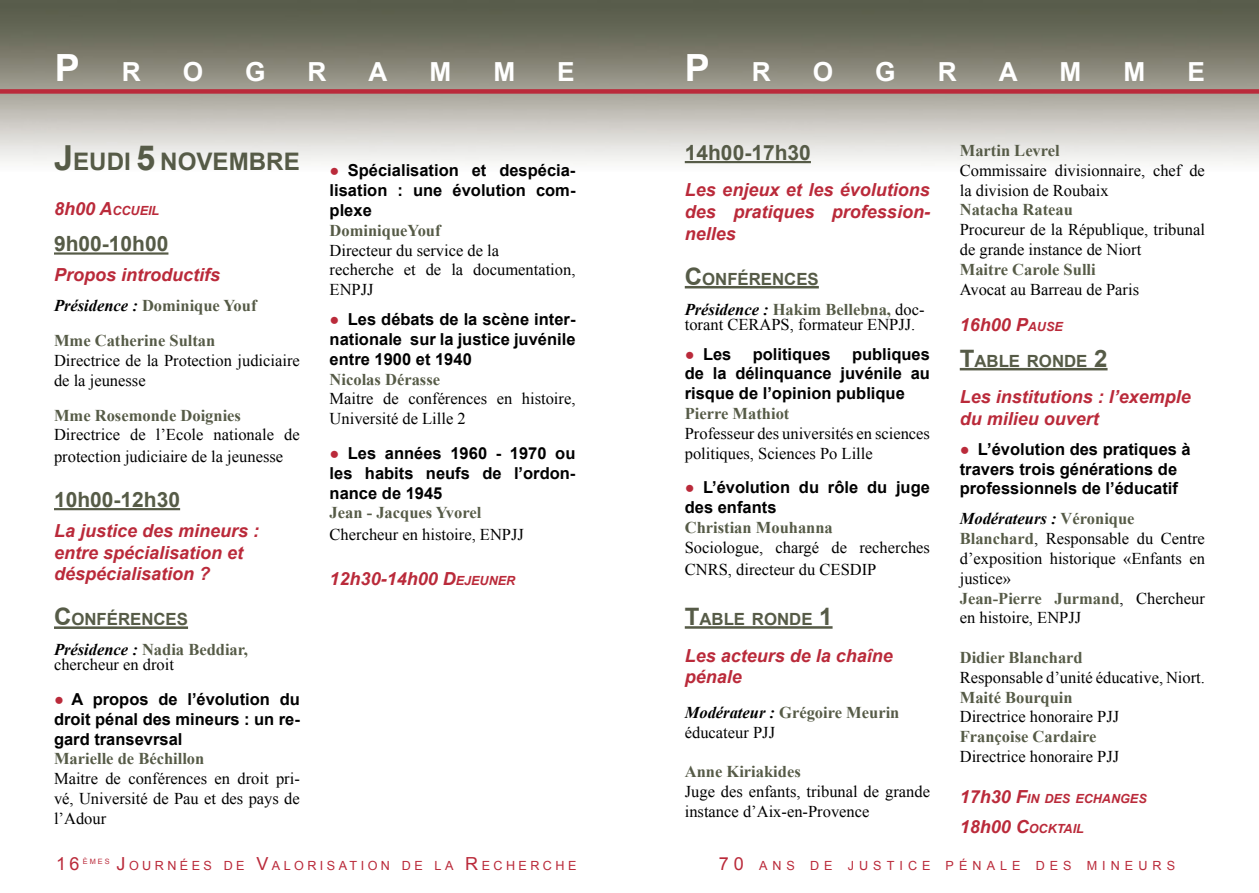
<style>
.page{position:relative;width:1259px;height:893px;background:#fff}
.page>*{position:absolute;margin:0;border:0;box-sizing:border-box;transform-origin:0 0}
.t1{font:700 37.5px "Arial";color:#fff}
.t2{font:700 26.25px "Arial";color:#fff}
.t3{font:700 24.15px "Arial";color:#565b47}
.t4{font:700 21px "Arial";color:#565b47}
.t5{font:700 21px "Arial";color:#565b47}
.t6{font:italic 700 18px/21.6px "Arial";color:#ba2a3a}
.t7{font:18px "Arial";color:#ba2a3a}
.t8{font:700 16.8px "Arial";color:#565b47}
.t9{font:16.5px/19.8px "Times New Roman";color:#000}
.t10{font:700 16.5px/19.8px "Arial";color:#000;text-align:justify}
.t11{font:700 16.5px/34.8px "Times New Roman";color:#565b47}
.t12{font:italic 700 12.6px "Arial";color:#ba2a3a}
.t13{font:12.6px "Arial";letter-spacing:.27em;color:#ba2a3a}
.t14{font:12.6px "Arial";letter-spacing:.4em;color:#ba2a3a}
.t15{font:7.35px "Arial";color:#ba2a3a}
.s1{font-size:26.25px}
.s2{font-size:34.5px}
.s3{font-size:18px}
.s4{font-style:inherit}
.s5{font-style:italic;color:#000}
.s6{font-size:24px}
.s7{font-weight:700;font-style:italic}
.s8{font-weight:700;color:#565b47}
.s9{font-weight:400;font-style:italic;color:#ba2a3a}
.s10{font-size:12.6px}
.s11{font-weight:400;color:#000}
</style>
<div class="page">
<img style="left:0;top:0;width:1259px;height:164px">
<hr style="left:54px;top:252px;width:114px;height:3px;background:#565b47">
<hr style="left:54px;top:508px;width:126px;height:2px;background:#565b47">
<hr style="left:54px;top:626px;width:134px;height:3px;background:#565b47">
<hr style="left:685px;top:161px;width:126px;height:2px;background:#565b47">
<hr style="left:685px;top:286px;width:134px;height:2px;background:#565b47">
<hr style="left:685px;top:626px;width:147px;height:3px;background:#565b47">
<hr style="left:959px;top:368px;width:148px;height:2px;background:#565b47">
<div style="left:0;top:89px;width:1259px;height:5px;background:#ba2a3a"></div>
<h1 class="t1" style="left:55px;top:43px;width:87px">P <span class="s1">R</span></h1>
<h2 class="t2" style="left:183px;top:55px;width:22px">O</h2>
<h2 class="t2" style="left:245px;top:55px;width:22px">G</h2>
<h2 class="t2" style="left:307px;top:55px;width:20px">R</h2>
<h2 class="t2" style="left:368px;top:55px;width:20px">A</h2>
<h2 class="t2" style="left:429px;top:55px;width:23px">M</h2>
<h2 class="t2" style="left:493px;top:55px;width:23px">M</h2>
<h2 class="t2" style="left:557px;top:55px;width:19px">E</h2>
<h1 class="t1" style="left:685px;top:43px;width:87px">P <span class="s1">R</span></h1>
<h2 class="t2" style="left:813px;top:55px;width:22px">O</h2>
<h2 class="t2" style="left:875px;top:55px;width:22px">G</h2>
<h2 class="t2" style="left:937px;top:55px;width:20px">R</h2>
<h2 class="t2" style="left:998px;top:55px;width:20px">A</h2>
<h2 class="t2" style="left:1059px;top:55px;width:23px">M</h2>
<h2 class="t2" style="left:1123px;top:55px;width:23px">M</h2>
<h2 class="t2" style="left:1187px;top:55px;width:19px">E</h2>
<h3 class="t3" style="left:54px;top:145px;width:247px"><span class="s2">J</span>EUDI <span class="s2">5</span> NOVEMBRE</h3>
<p class="t12" style="left:54px;top:202px;width:107px"><span class="s3">8</span><span class="s3">h</span><span class="s3">00 A</span>CCUEIL</p>
<p class="t5" style="left:54px;top:230px;width:116px">9<span class="s4">h</span>00-10<span class="s4">h</span>00</p>
<p class="t6" style="left:54px;top:265px;width:168px">Propos introductifs</p>
<p class="t11" style="left:54px;top:288px;width:204px"><span class="s5">Présidence :</span> Dominique Youf<br>Mme Catherine Sultan</p>
<p class="t9" style="left:54px;top:350px;width:247px">Directrice de la Protection judiciaire de la jeunesse</p>
<p class="t11" style="left:54px;top:397px;width:188px">Mme Rosemonde Doignies</p>
<p class="t9" style="left:54px;top:424px;width:247px;line-height:21.6px">Directrice de l’Ecole nationale de protection judiciaire de la jeunesse</p>
<p class="t4" style="left:54px;top:486px;width:128px">10h00-12h30</p>
<p class="t6" style="left:54px;top:520px;width:207px">La justice des mineurs : entre spécialisation et déspécialisation ?</p>
<p class="t8" style="left:54px;top:608px;width:136px"><span class="s6">C</span>ONFÉRENCES</p>
<p class="t9" style="left:54px;top:642px;width:195px;line-height:15px"><span class="s7">Présidence :</span> <span class="s8">Nadia Beddiar, </span>chercheur en droit</p>
<p class="t10" style="left:54px;top:690px;width:247px"><span class="s9">●</span> A propos de l’évolution du droit pénal des mineurs : un re&shy;gard transevrsal</p>
<p class="t11" style="left:54px;top:741px;width:152px">Marielle de Béchillon</p>
<p class="t9" style="left:54px;top:768px;width:247px;text-align:justify">Maitre de conférences en droit pri&shy;vé, Université de Pau et des pays de l’Adour</p>
<p class="t10" style="left:330px;top:161px;width:247px"><span class="s9">●</span> Spécialisation et despécia&shy;lisation : une évolution com&shy;plexe</p>
<p class="t11" style="left:330px;top:212px;width:112px">DominiqueYouf</p>
<p class="t9" style="left:330px;top:240px;width:247px">Directeur du service de la<br>recherche et de la documentation,<br>ENPJJ</p>
<p class="t10" style="left:330px;top:310px;width:247px"><span class="s9">●</span> Les débats de la scène inter&shy;nationale sur la justice juvénile entre 1900 et 1940</p>
<p class="t11" style="left:330px;top:361px;width:112px">Nicolas Dérasse</p>
<p class="t9" style="left:330px;top:389px;width:247px">Maitre de conférences en histoire,<br>Université de Lille 2</p>
<p class="t10" style="left:330px;top:444px;width:247px"><span class="s9">●</span> Les années 1960 - 1970 ou les habits neufs de l’ordon&shy;nance de 1945</p>
<p class="t11" style="left:330px;top:495px;width:153px">Jean - Jacques Yvorel</p>
<p class="t9" style="left:330px;top:524px;width:196px">Chercheur en histoire, ENPJJ</p>
<p class="t6" style="left:330px;top:568px;width:187px">12h30-14h00 <span class="s4">D</span><span class="s10">EJEUNER</span></p>
<p class="t4" style="left:685px;top:138px;width:128px">14h00-17h30</p>
<p class="t6" style="left:685px;top:180px;width:247px;text-align:justify">Les enjeux et les évolutions des pratiques profession&shy;nelles</p>
<p class="t8" style="left:685px;top:268px;width:136px"><span class="s6">C</span>ONFÉRENCES</p>
<p class="t9" style="left:685px;top:301px;width:241px;line-height:15px"><span class="s7">Présidence :</span> <span class="s8">Hakim Bellebna,</span> doc&shy;torant CERAPS, formateur ENPJJ.</p>
<p class="t10" style="left:685px;top:344px;width:48px"><span class="s9">●</span> Les</p>
<p class="t10" style="left:753px;top:344px;width:79px">politiques</p>
<p class="t10" style="left:685px;top:344px;width:247px;text-indent:167px">publiques de la délinquance juvénile au risque de l’opinion publique</p>
<p class="t11" style="left:685px;top:396px;width:106px">Pierre Mathiot</p>
<p class="t9" style="left:685px;top:423px;width:247px">Professeur des universités en sciences politiques, Sciences Po Lille</p>
<p class="t10" style="left:685px;top:478px;width:247px"><span class="s9">●</span> L’évolution du rôle du juge des enfants</p>
<p class="t11" style="left:685px;top:510px;width:150px">Christian Mouhanna</p>
<p class="t9" style="left:685px;top:536px;width:247px;line-height:21.6px">Sociologue, chargé de recherches<br>CNRS, directeur du CESDIP</p>
<p class="t8" style="left:685px;top:608px;width:149px"><span class="s6">T</span>ABLE RONDE <span class="s6">1</span></p>
<p class="t6" style="left:685px;top:645px;width:210px">Les acteurs de la chaîne pénale</p>
<p class="t11" style="left:685px;top:702px;width:216px;line-height:19.8px"><span class="s5">Modérateur :</span> Grégoire Meurin <span class="s11">éducateur PJJ</span></p>
<p class="t11" style="left:685px;top:754px;width:117px">Anne Kiriakides</p>
<p class="t9" style="left:685px;top:781px;width:247px">Juge des enfants, tribunal de grande instance d’Aix-en-Provence</p>
<p class="t11" style="left:959px;top:133px;width:102px">Martin Levrel</p>
<p class="t9" style="left:959px;top:160px;width:247px">Commissaire divisionnaire, chef de la division de Roubaix</p>
<p class="t11" style="left:959px;top:192px;width:115px">Natacha Rateau</p>
<p class="t9" style="left:959px;top:220px;width:247px">Procureur de la République, tribunal de grande instance de Niort</p>
<p class="t11" style="left:959px;top:251px;width:137px">Maitre Carole Sulli</p>
<p class="t9" style="left:959px;top:279px;width:181px">Avocat au Barreau de Paris</p>
<p class="t6" style="left:959px;top:314px;width:105px">16h00 <span class="s4">P</span><span class="s10">AUSE</span></p>
<p class="t8" style="left:959px;top:350px;width:149px"><span class="s6">T</span>ABLE RONDE <span class="s6">2</span></p>
<p class="t6" style="left:959px;top:387px;width:233px">Les institutions : l’exemple du milieu ouvert</p>
<p class="t10" style="left:959px;top:440px;width:232px;text-align:left"><span class="s9">●</span> L’évolution des pratiques à travers trois générations de professionnels de l’éducatif</p>
<p class="t9" style="left:959px;top:509px;width:247px"><span class="s7">Modérateurs :</span> <span class="s8">Véronique<br>Blanchard</span>, Responsable du Centre d’exposition historique «Enfants en justice»<br><span class="s8">Jean-Pierre Jurmand</span>, Chercheur en histoire, ENPJJ</p>
<p class="t11" style="left:959px;top:640px;width:125px">Didier Blanchard</p>
<p class="t9" style="left:959px;top:667px;width:247px">Responsable d’unité éducative, Niort.</p>
<p class="t11" style="left:959px;top:679px;width:114px">Maité Bourquin</p>
<p class="t9" style="left:959px;top:707px;width:161px">Directrice honoraire PJJ</p>
<p class="t11" style="left:959px;top:719px;width:138px">Françoise Cardaire</p>
<p class="t9" style="left:959px;top:746px;width:161px">Directrice honoraire PJJ</p>
<p class="t12" style="left:959px;top:790px;width:188px"><span class="s3">17h30</span> <span class="s3">F</span>IN DES ECHANGES</p>
<p class="t12" style="left:959px;top:820px;width:126px"><span class="s3">18h00</span> <span class="s3">C</span>OCKTAIL</p>
<p class="t7" style="left:56px;top:851px;width:25px">16</p>
<p class="t15" style="left:83px;top:856px;width:28px">ÈMES</p>
<p class="t13" style="left:117px;top:857px;width:461px"><span class="s3">J</span>OURNÉES DE <span class="s3">V</span>ALORISATION DE LA <span class="s3">R</span> ECHERCHE</p>
<p class="t14" style="left:719px;top:857px;width:458px"><span class="s3">70</span> ANS DE JUSTICE PÉNALE DES MINEURS</p>
</div>
